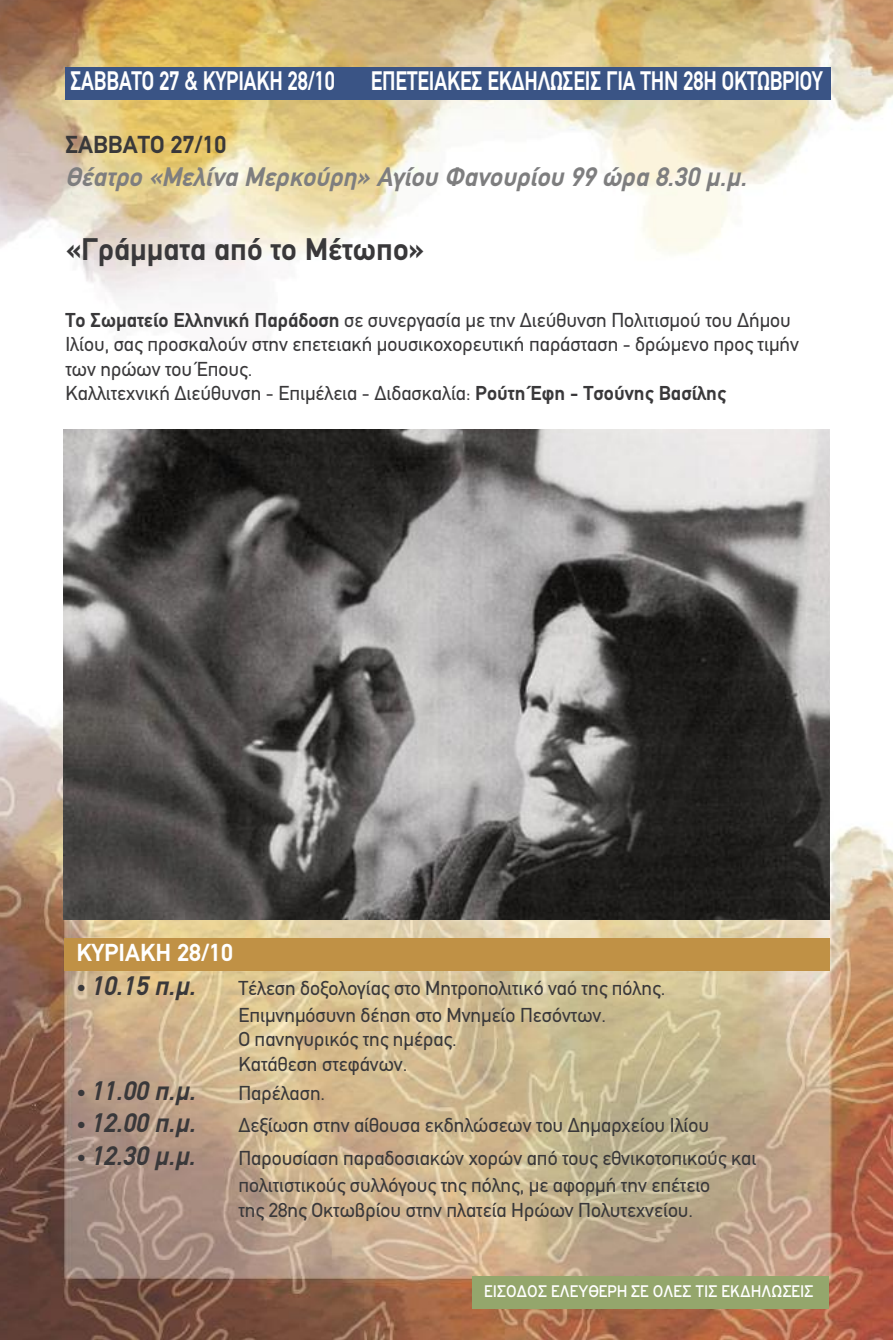
<style>
.page{position:relative;width:893px;height:1340px;background:#fff}
.page>*{position:absolute;margin:0;border:0;box-sizing:border-box;transform-origin:0 0}
.t1{font:700 31.5px "PF Din Text";color:#39383a}
.t2{font:700 27px "PF Din Text";letter-spacing:-.005em;color:#fff;scale:.78 1}
.t3{font:italic 700 27px "PF Din Text";color:#7e7e7f}
.t4{font:italic 700 27px "PF Din Text";color:#39383a}
.t5{font:700 24.75px "PF Din Text";color:#fff}
.t6{font:700 24.75px "PF Din Text";color:#39383a}
.t7{font:20.25px/24.3px "PF Din Text";color:#39383a}
.t8{font:18px "PF Highway Gothic";color:#fff;scale:.9 1}
.s1{font-weight:700}
.s2{font-weight:400;font-style:normal;font-size:20.25px}
</style>
<div class="page">
<img style="left:0;top:0;width:893px;height:1339px">
<div style="left:472px;top:1276px;width:357px;height:32px;background:#94a66c"></div>
<div style="left:64px;top:938px;width:765px;height:32px;background:#c09145"></div>
<div style="left:65px;top:67px;width:766px;height:33px;background:#3a5485"></div>
<img style="left:64px;top:429px;width:765px;height:490px">
<h2 class="t2" style="left:71px;top:65px;width:340px">ΣΑΒΒΑΤΟ 27 &amp; ΚΥΡΙΑΚΗ 28/10</h2>
<h2 class="t2" style="left:371px;top:65px;width:581px">ΕΠΕΤΕΙΑΚΕΣ ΕΚΔΗΛΩΣΕΙΣ ΓΙΑ ΤΗΝ 28Η ΟΚΤΩΒΡΙΟΥ</h2>
<p class="t6" style="left:65px;top:130px;width:162px">ΣΑΒΒΑΤΟ 27/10</p>
<h2 class="t3" style="left:65px;top:161px;width:683px">Θέατρο «Μελίνα Μερκούρη» Αγίου Φανουρίου 99 ώρα 8.30 μ.μ.</h2>
<h1 class="t1" style="left:65px;top:231px;width:361px">«Γράμματα από το Μέτωπο»</h1>
<p class="t7" style="left:65px;top:308px;width:735px"><span class="s1">Το Σωματείο Ελληνική Παράδοση</span> σε συνεργασία με την Διεύθυνση Πολιτισμού του Δήμου Ιλίου, σας προσκαλούν στην επετειακή μουσικοχορευτική παράσταση - δρώμενο προς τιμήν των ηρώων του Έπους.<br>Καλλιτεχνική Διεύθυνση - Επιμέλεια - Διδασκαλία: <span class="s1">Ρούτη Έφη - Τσούνης Βασίλης</span></p>
<p class="t5" style="left:76px;top:938px;width:158px">ΚΥΡΙΑΚΗ 28/10</p>
<h2 class="t4" style="left:76px;top:969px;width:120px"><span class="s2">•</span> 10.15 π.μ.</h2>
<p class="t7" style="left:238px;top:974px;width:428px;line-height:27.2px">Τέλεση δοξολογίας στο Μητροπολιτικό ναό της πόλης.<br>Επιμνημόσυνη δέηση στο Μνημείο Πεσόντων.</p>
<p class="t7" style="left:238px;top:1027px;width:220px">Ο πανηγυρικός της ημέρας.<br>Κατάθεση στεφάνων.</p>
<h2 class="t4" style="left:76px;top:1075px;width:120px"><span class="s2">•</span> 11.00 π.μ.</h2>
<p class="t7" style="left:238px;top:1081px;width:88px">Παρέλαση.</p>
<h2 class="t4" style="left:76px;top:1107px;width:120px"><span class="s2">•</span> 12.00 π.μ.</h2>
<p class="t7" style="left:238px;top:1113px;width:472px">Δεξίωση στην αίθουσα εκδηλώσεων του Δημαρχείου Ιλίου</p>
<h2 class="t4" style="left:76px;top:1139px;width:120px"><span class="s2">•</span> 12.30 μ.μ.</h2>
<p class="t7" style="left:238px;top:1144px;width:520px;line-height:27.4px">Παρουσίαση παραδοσιακών χορών από τους εθνικοτοπικούς και πολιτιστικούς συλλόγους της πόλης, με αφορμή την επέτειο</p>
<p class="t7" style="left:238px;top:1197px;width:456px">της 28ης Οκτωβρίου στην πλατεία Ηρώων Πολυτεχνείου.</p>
<p class="t8" style="left:484px;top:1281px;width:367px">ΕΙΣΟΔΟΣ ΕΛΕΥΘΕΡΗ ΣΕ ΟΛΕΣ ΤΙΣ ΕΚΔΗΛΩΣΕΙΣ</p>
</div>
